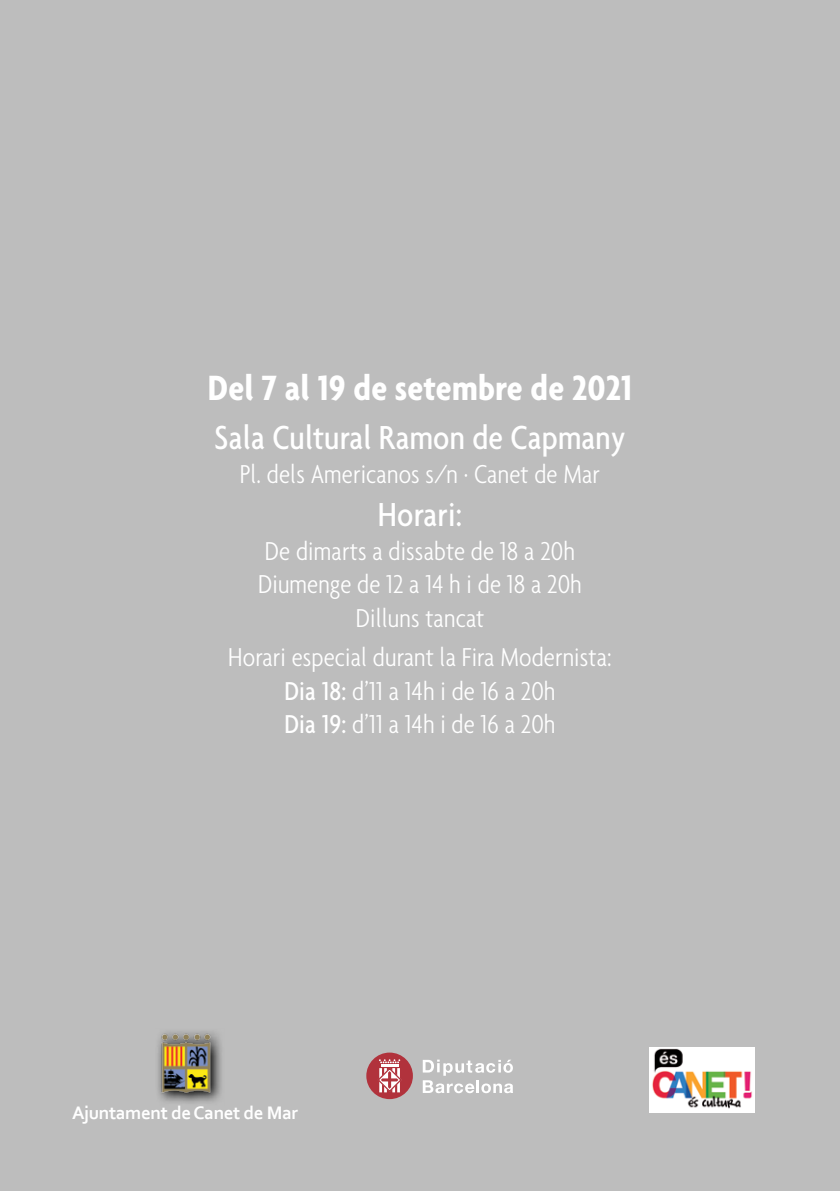
<style>
.page{position:relative;width:840px;height:1191px;background:#fff}
.page>*{position:absolute;margin:0;border:0;box-sizing:border-box;transform-origin:0 0}
.t1{font:700 condensed 38px "Agenda";letter-spacing:.005em;color:#fff}
.t2{font:500 condensed 36px "Agenda";letter-spacing:.005em;color:#fff}
.t3{font:300 condensed 28px/33.6px "Agenda";letter-spacing:.005em;color:#fff;text-align:center}
.t4{font:700 19px "Corbel";letter-spacing:-.02em;color:#fff}
.s1{font-weight:500}
</style>
<div class="page">
<div style="left:0;top:0;width:839px;height:1191px;background:#bdbdbd"></div>
<svg style="left:422px;top:1059px;width:91px;height:34px"></svg>
<div style="left:366px;top:1052px;width:46px;height:47px;background:#b1323c;border-radius:50%"></div>
<svg style="left:379px;top:1059px;width:23px;height:34px"></svg>
<img style="left:649px;top:1047px;width:105px;height:65px">
<svg style="left:160px;top:1036px;width:62px;height:67px"></svg>
<img style="left:158px;top:1031px;width:59px;height:66px">
<h1 class="t1" style="left:208px;top:366px;width:425px">Del 7 al 19 de setembre de 2021</h1>
<p class="t2" style="left:214px;top:417px;width:412px">Sala Cultural Ramon de Capmany</p>
<p class="t3" style="left:240px;top:457px;width:361px">Pl. dels Americanos s/n · Canet de Mar</p>
<p class="t2" style="left:377px;top:493px;width:86px">Horari:</p>
<p class="t3" style="left:258px;top:533px;width:325px">De dimarts a dissabte de 18 a 20h<br>Diumenge de 12 a 14 h i de 18 a 20h<br>Dilluns tancat</p>
<p class="t3" style="left:228px;top:640px;width:385px">Horari especial durant la Fira Modernista:<br><span class="s1">Dia 18:</span> d’11 a 14h i de 16 a 20h<br><span class="s1">Dia 19:</span> d’11 a 14h i de 16 a 20h</p>
<p class="t4" style="left:72px;top:1100px;width:227px">Ajuntament de Canet de Mar</p>
</div>
